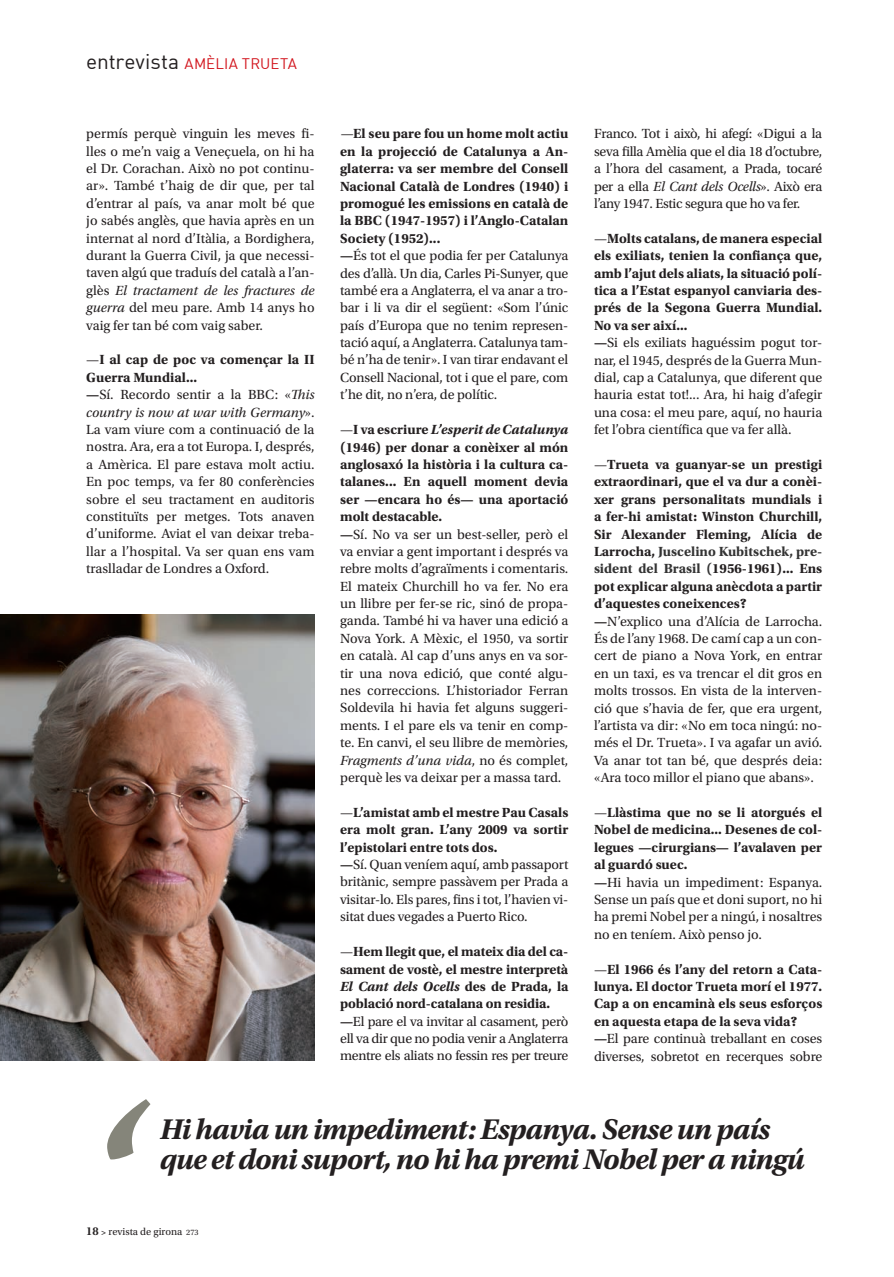
<style>
.page{position:relative;width:894px;height:1277px;background:#fff}
.page>*{position:absolute;margin:0;border:0;box-sizing:border-box;transform-origin:0 0}
.t1{font:italic 700 186px "Utopia Std";color:#85857a}
.t2{font:italic 700 30px/30px "Utopia Std";letter-spacing:-.03em;color:#231f20}
.t3{font:15px "DIN Regular Alternate";letter-spacing:.015em;color:#d2161e}
.t4{font:13.95px/17.4px "Utopia Std";color:#231f20}
.t5{font:700 13.95px/17.4px "Utopia Std";color:#231f20}
.t6{font:10.5px "Utopia Std";color:#231f20}
.s1{font-size:21px;color:#231f20}
.s2{font-style:italic}
.s3{font-weight:700}
.s4{font-weight:700;font-style:italic}
.s5{font-weight:400}
.s6{font-weight:700;color:#333}
.s7{font-weight:600;font-size:12px}
.s8{font-weight:600;font-size:9px}
.s9{font-size:8.25px}
</style>
<div class="page">
<img style="left:0;top:615px;width:314px;height:445px">
<p class="t3" style="left:86px;top:54px;width:212px"><span class="s1">entrevista</span> AMÈLIA TRUETA</p>
<p class="t4" style="left:86px;top:125px;width:230px;text-align:justify">permís perquè vinguin les meves fi&shy;lles o me’n vaig a Veneçuela, on hi ha el Dr. Corachan. Això no pot continu&shy;ar». També t’haig de dir que, per tal d’entrar al país, va anar molt bé que jo sabés anglès, que havia après en un internat al nord d’Itàlia, a Bordighera, durant la Guerra Civil, ja que necessi&shy;taven algú que traduís del català a l’an&shy;glès <span class="s2">El tractament de les fractures de guerra</span> del meu pare. Amb 14 anys ho vaig fer tan bé com vaig saber.</p>
<p class="t4" style="left:86px;top:351px;width:230px">—<span class="s3">I al cap de poc va començar la II Guerra Mundial...<br>—</span>Sí. Recordo sentir a la BBC: «<span class="s2">This country is now at war with Germany</span>».<br>La vam viure com a continuació de la nostra. Ara, era a tot Europa. I, després, a Amèrica. El pare estava molt actiu.<br>En poc temps, va fer 80 conferències sobre el seu tractament en auditoris constituïts per metges. Tots anaven d’uniforme. Aviat el van deixar treba&shy;llar a l’hospital. Va ser quan ens vam traslladar de Londres a Oxford.</p>
<p class="t4" style="left:340px;top:125px;width:230px"><span class="s2">—</span><span class="s3">El seu pare fou un home molt actiu en la projecció de Catalunya a An&shy;glaterra: va ser membre del Consell Nacional Català de Londres (1940) i promogué les emissions en català de la BBC (1947-1957) i l’Anglo-Catalan Society (1952)...<br>—</span>És tot el que podia fer per Catalunya des d’allà. Un dia, Carles Pi-Sunyer, que també era a Anglaterra, el va anar a tro&shy;bar i li va dir el següent: «Som l’únic país d’Europa que no tenim represen&shy;tació aquí, a Anglaterra. Catalunya tam&shy;bé n’ha de tenir». I van tirar endavant el Consell Nacional, tot i que el pare, com t’he dit, no n’era, de polític.</p>
<p class="t4" style="left:340px;top:421px;width:230px">—<span class="s3">I va escriure</span> <span class="s4">L’esperit de Catalunya </span><span class="s3">(1946) per donar a conèixer al món anglosaxó la història i la cultura ca&shy;talanes... En aquell moment devia ser —encara ho és— una aportació molt destacable.<br>—</span>Sí. No va ser un best-seller, però el va enviar a gent important i després va rebre molts d’agraïments i comentaris.<br>El mateix Churchill ho va fer. No era un llibre per fer-se ric, sinó de propa&shy;ganda. També hi va haver una edició a Nova York. A Mèxic, el 1950, va sortir en català. Al cap d’uns anys en va sor&shy;tir una nova edició, que conté algu&shy;nes correccions. L’historiador Ferran Soldevila hi havia fet alguns suggeri&shy;ments. I el pare els va tenir en comp&shy;te. En canvi, el seu llibre de memòries, <span class="s2">Fragments d’una vida</span>, no és complet, perquè les va deixar per a massa tard.</p>
<p class="t4" style="left:340px;top:804px;width:230px">—<span class="s3">L’amistat amb el mestre Pau Casals era molt gran. L’any 2009 va sortir l’epistolari entre tots dos.<br>—</span>Sí. Quan veníem aquí, amb passaport britànic, sempre passàvem per Prada a visitar-lo. Els pares, fins i tot, l’havien vi&shy;sitat dues vegades a Puerto Rico.</p>
<p class="t5" style="left:340px;top:943px;width:230px"><span class="s5">—</span>Hem llegit que, el mateix dia del ca&shy;sament de vostè, el mestre interpretà <span class="s2">El Cant dels Ocells</span> des de Prada, la població nord-catalana on residia. —<span class="s5">El pare el va invitar al casament, però ell va dir que no podia venir a Anglaterra mentre els aliats no fessin res per treure</span></p>
<p class="t4" style="left:594px;top:125px;width:230px;text-align:justify">Franco. Tot i això, hi afegí: «Digui a la seva filla Amèlia que el dia 18 d’octubre, a l’hora del casament, a Prada, tocaré per a ella <span class="s2">El Cant dels Ocells</span>». Això era l’any 1947. Estic segura que ho va fer.</p>
<p class="t4" style="left:594px;top:230px;width:230px">—<span class="s3">Molts catalans, de manera especial els exiliats, tenien la confiança que, amb l’ajut dels aliats, la situació polí&shy;tica a l’Estat espanyol canviaria des&shy;prés de la Segona Guerra Mundial.<br>No va ser així...<br>—</span>Si els exiliats haguéssim pogut tor&shy;nar, el 1945, després de la Guerra Mun&shy;dial, cap a Catalunya, que diferent que hauria estat tot!... Ara, hi haig d’afegir una cosa: el meu pare, aquí, no hauria fet l’obra científica que va fer allà.</p>
<p class="t4" style="left:594px;top:456px;width:230px">—<span class="s3">Trueta va guanyar-se un prestigi extraordinari, que el va dur a conèi&shy;xer grans personalitats mundials i a fer-hi amistat: Winston Churchill, Sir Alexander Fleming, Alícia de Larrocha,</span> <span class="s6">Juscelino Kubitschek, pre&shy;sident del Brasil (</span><span class="s3">1956-1961)... Ens pot explicar alguna anècdota a partir d’aquestes coneixences?<br>—</span>N’explico una d’Alícia de Larrocha.<br>És de l’any 1968. De camí cap a un con&shy;cert de piano a Nova York, en entrar en un taxi, es va trencar el dit gros en molts trossos. En vista de la interven&shy;ció que s’havia de fer, que era urgent, l’artista va dir: «No em toca ningú: no&shy;més el Dr. Trueta». I va agafar un avió.<br>Va anar tot tan bé, que després deia: «Ara toco millor el piano que abans».</p>
<p class="t4" style="left:594px;top:804px;width:230px">—<span class="s3">Llàstima que no se li atorgués el<br>Nobel de medicina... Desenes de col&shy;legues —cirurgians— l’avalaven per al guardó suec.<br>—</span>Hi havia un impediment: Espanya.<br>Sense un país que et doni suport, no hi ha premi Nobel per a ningú, i nosaltres no en teníem. Això penso jo.</p>
<p class="t5" style="left:594px;top:960px;width:230px"><span class="s5">—</span>El 1966 és l’any del retorn a Cata&shy;lunya. El doctor Trueta morí el 1977.<br>Cap a on encaminà els seus esforços en aquesta etapa de la seva vida? —<span class="s5">El pare continuà treballant en coses diverses, sobretot en recerques sobre</span></p>
<h1 class="t1" style="left:86px;top:1066px;width:51px">‘</h1>
<h2 class="t2" style="left:160px;top:1114px;width:646px">Hi havia un impediment: Espanya. Sense un país que et doni suport, no hi ha premi Nobel per a ningú</h2>
<p class="t6" style="left:86px;top:1225px;width:114px"><span class="s7">18</span> <span class="s8">&gt;</span> revista de girona <span class="s9">273</span></p>
</div>
